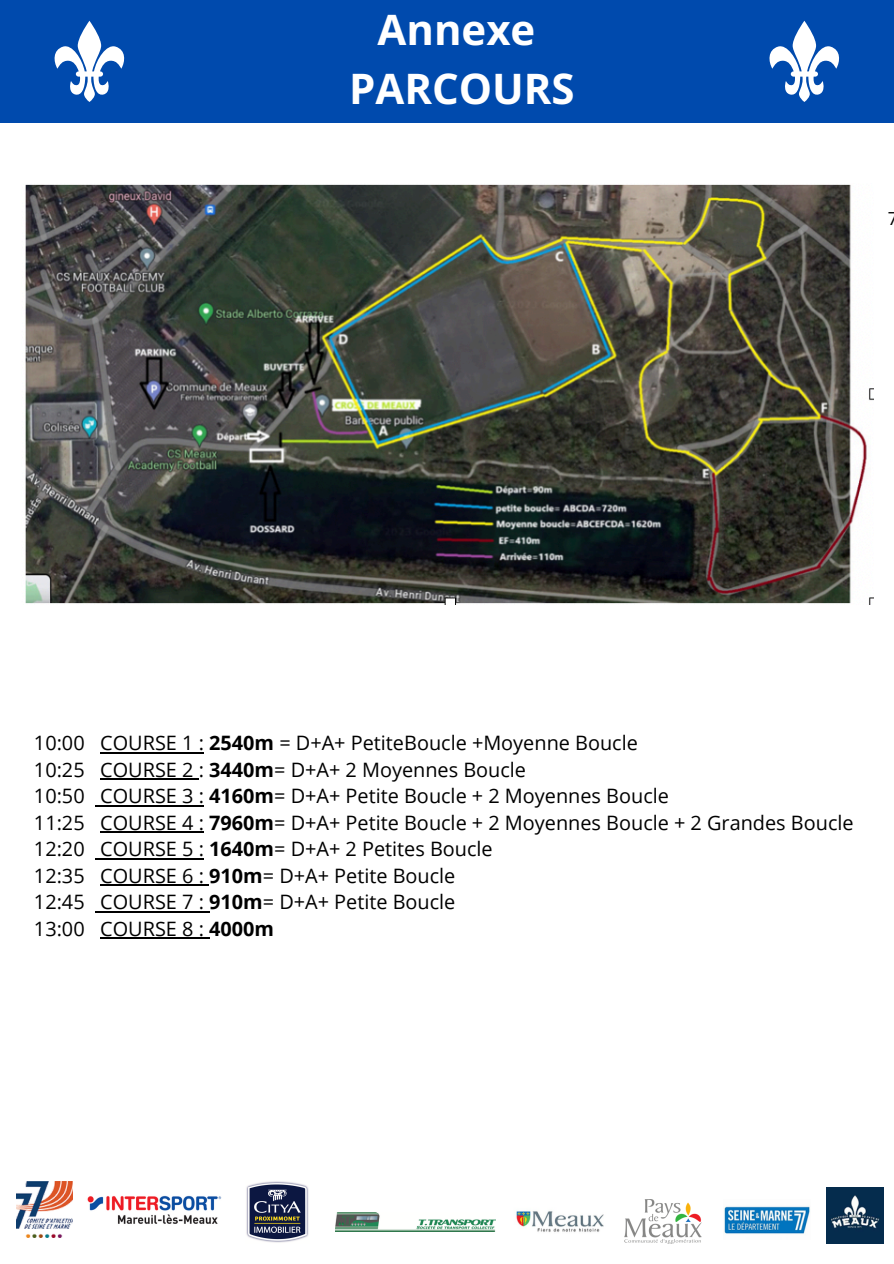
<style>
.page{position:relative;width:894px;height:1264px;background:#fff}
.page>*{position:absolute;margin:0;border:0;box-sizing:border-box;transform-origin:0 0}
.t1{font:700 42px/58.5px "Open Sans";color:#fff;text-align:center}
.t2{font:19.8px "Open Sans";color:#000}
.t3{font:18px "Open Sans";color:#000}
.s1{font-weight:700}
</style>
<div class="page">
<div style="left:0;top:0;width:893px;height:122px;background:#004aad"></div>
<svg style="left:54px;top:21px;width:71px;height:81px"></svg>
<svg style="left:769px;top:21px;width:71px;height:81px"></svg>
<img style="left:25px;top:184px;width:848px;height:420px">
<hr style="left:100px;top:752px;width:104px;height:1px;background:#000">
<hr style="left:100px;top:778px;width:99px;height:2px;background:#000">
<hr style="left:100px;top:805px;width:104px;height:1px;background:#000">
<hr style="left:100px;top:831px;width:104px;height:2px;background:#000">
<hr style="left:100px;top:858px;width:104px;height:1px;background:#000">
<hr style="left:100px;top:884px;width:109px;height:2px;background:#000">
<hr style="left:100px;top:911px;width:104px;height:1px;background:#000">
<hr style="left:100px;top:937px;width:104px;height:2px;background:#000">
<img style="left:16px;top:1181px;width:56px;height:56px">
<img style="left:826px;top:1187px;width:57px;height:56px">
<img style="left:87px;top:1195px;width:135px;height:29px">
<img style="left:516px;top:1211px;width:88px;height:21px">
<img style="left:336px;top:1212px;width:159px;height:19px">
<img style="left:246px;top:1181px;width:63px;height:62px">
<img style="left:724px;top:1206px;width:86px;height:28px">
<img style="left:624px;top:1199px;width:77px;height:44px">
<h1 class="t1" style="left:349px;top:0;width:227px">Annexe<br>PARCOURS</h1>
<p class="t3" style="left:887px;top:206px;width:12px">7</p>
<p class="t2" style="left:34px;top:729px;width:605px">10:00 COURSE 1 : <span class="s1">2540m</span> = D+A+ PetiteBoucle +Moyenne Boucle</p>
<p class="t2" style="left:34px;top:755px;width:493px">10:25 COURSE 2 : <span class="s1">3440m</span>= D+A+ 2 Moyennes Boucle</p>
<p class="t2" style="left:34px;top:782px;width:636px">10:50 COURSE 3 : <span class="s1">4160m</span>= D+A+ Petite Boucle + 2 Moyennes Boucle</p>
<p class="t2" style="left:34px;top:808px;width:820px">11:25 COURSE 4 : <span class="s1">7960m</span>= D+A+ Petite Boucle + 2 Moyennes Boucle + 2 Grandes Boucle</p>
<p class="t2" style="left:34px;top:835px;width:460px">12:20 COURSE 5 : <span class="s1">1640m</span>= D+A+ 2 Petites Boucle</p>
<p class="t2" style="left:34px;top:861px;width:423px">12:35 COURSE 6 : <span class="s1">910m</span>= D+A+ Petite Boucle</p>
<p class="t2" style="left:34px;top:888px;width:423px">12:45 COURSE 7 : <span class="s1">910m</span>= D+A+ Petite Boucle</p>
<p class="t2" style="left:34px;top:914px;width:241px">13:00 COURSE 8 : <span class="s1">4000m</span></p>
</div>
